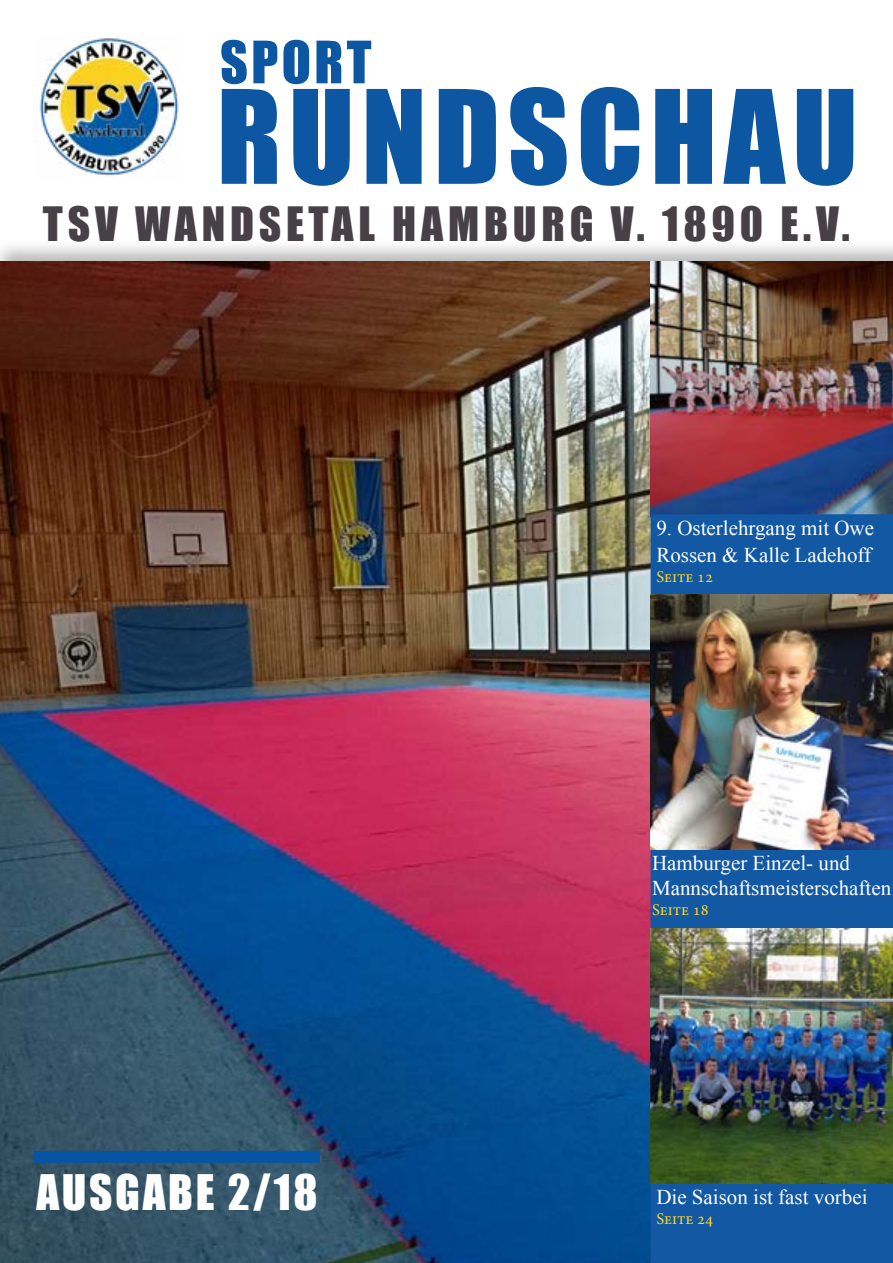
<style>
.page{position:relative;width:893px;height:1263px;background:#fff}
.page>*{position:absolute;margin:0;border:0;box-sizing:border-box;transform-origin:0 0}
.t1{font:120px "Impact";letter-spacing:.06em;color:#0d57a2}
.t2{font:54px "Impact";letter-spacing:.06em;color:#0d57a2}
.t3{font:45px "Impact";letter-spacing:.06em;color:#fff}
.t4{font:43.5px "Impact";letter-spacing:.11em;color:#474146}
.t5{font:21px/27px "Times New Roman";color:#fff}
.t6{font:16.5px "Minion Pro";color:#ffd726}
</style>
<div class="page">
<img style="left:39px;top:38px;width:140px;height:138px">
<div style="left:0;top:238px;width:893px;height:1025px;background:#000;opacity:.28"></div>
<img style="left:0;top:261px;width:651px;height:1002px">
<div style="left:34px;top:1151px;width:286px;height:12px;background:#0555a4;border:2px solid #0555a4"></div>
<img style="left:651px;top:261px;width:242px;height:254px">
<div style="left:651px;top:515px;width:242px;height:80px;background:#1258a3"></div>
<img style="left:651px;top:595px;width:242px;height:255px">
<div style="left:651px;top:850px;width:242px;height:79px;background:#1258a3"></div>
<img style="left:651px;top:929px;width:242px;height:255px">
<div style="left:651px;top:1184px;width:242px;height:79px;background:#1258a3"></div>
<h2 class="t2" style="left:220px;top:20px;width:153px">SPORT</h2>
<h1 class="t1" style="left:217px;top:44px;width:643px">RUNDSCHAU</h1>
<h3 class="t4" style="left:43px;top:191px;width:808px">TSV WANDSETAL HAMBURG V. 1890 E.V.</h3>
<p class="t5" style="left:656px;top:514px;width:219px">9. Osterlehrgang mit Owe<br>Rossen &amp; Kalle Ladehoff</p>
<p class="t6" style="left:656px;top:565px;width:58px">Seite 12</p>
<p class="t5" style="left:658px;top:518px;width:219px">9. Osterlehrgang mit Owe<br>Rossen &amp; Kalle Ladehoff</p>
<p class="t6" style="left:658px;top:569px;width:58px">Seite 12</p>
<h3 class="t3" style="left:36px;top:1157px;width:283px">AUSGABE 2/18</h3>
<p class="t5" style="left:652px;top:850px;width:241px;line-height:25.2px">Hamburger Einzel- und<br>Mannschaftsmeisterschaften</p>
<p class="t6" style="left:652px;top:899px;width:58px">Seite 18</p>
<p class="t5" style="left:656px;top:1183px;width:213px">Die Saison ist fast vorbei</p>
<p class="t6" style="left:656px;top:1208px;width:58px">Seite 24</p>
</div>
